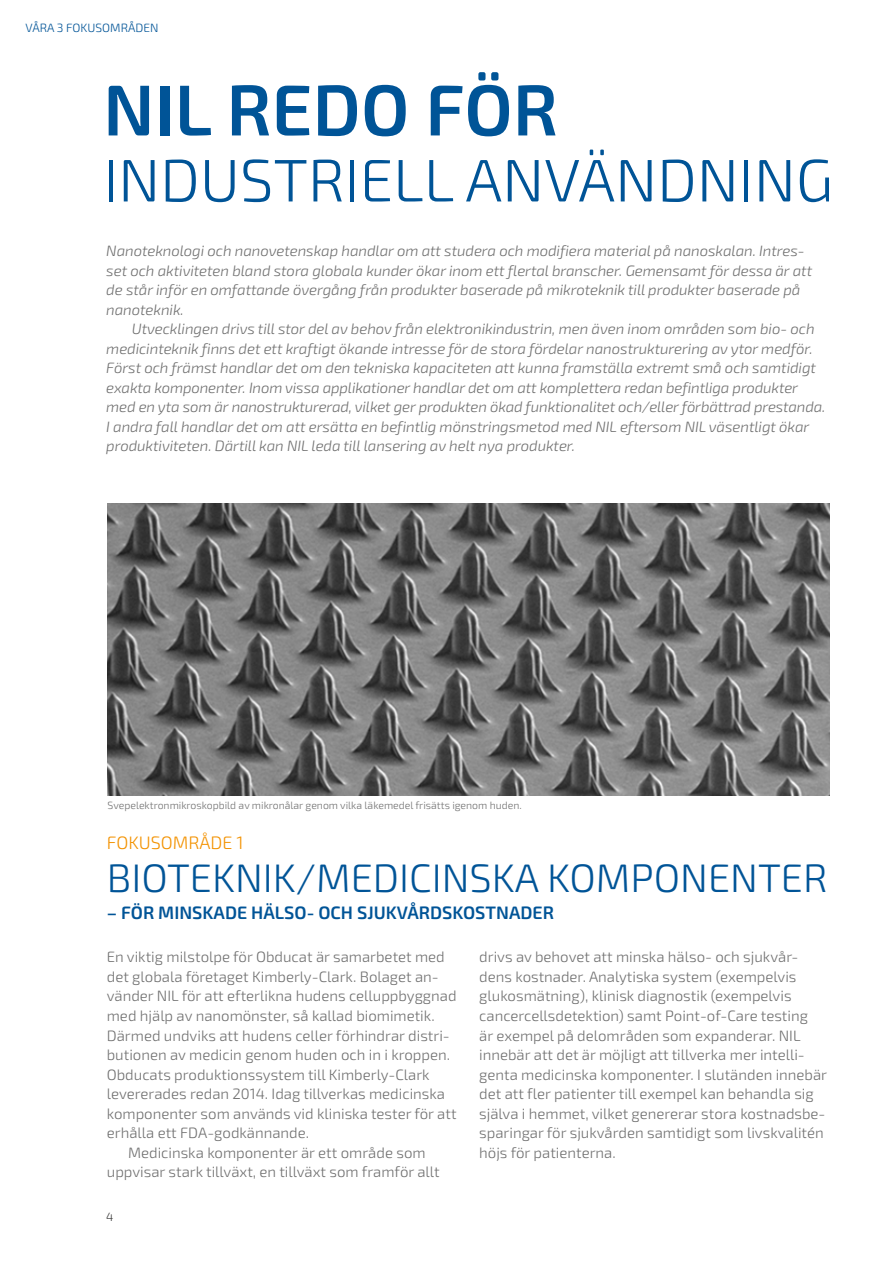
<style>
.page{position:relative;width:893px;height:1263px;background:#fff}
.page>*{position:absolute;margin:0;border:0;box-sizing:border-box;transform-origin:0 0}
.t1{font:600 72px "Exo 2";color:#005497}
.t2{font:300 60px "Exo 2";color:#005497}
.t3{font:300 39.75px "Exo 2";color:#005497}
.t4{font:600 18px "Exo 2";color:#005497}
.t5{font:300 18px "Exo 2";color:#f39200}
.t6{font:300 15px/19.5px "Exo 2";color:#6f6f6f}
.t7{font:italic 300 15px/19.5px "Exo 2";letter-spacing:-.005em;color:#6f6f6f}
.t8{font:300 12px "Exo 2";color:#005497}
.t9{font:300 12px "Exo 2";color:#3c3c3b}
.t10{font:300 10.5px "Exo 2";color:#6f6f6f}
</style>
<div class="page">
<img style="left:108px;top:504px;width:722px;height:292px">
<p class="t8" style="left:26px;top:21px;width:134px">VÅRA 3 FOKUSOMRÅDEN</p>
<h1 class="t1" style="left:103px;top:67px;width:456px">NIL REDO FÖR</h1>
<h2 class="t2" style="left:103px;top:146px;width:732px">INDUSTRIELL ANVÄNDNING</h2>
<p class="t7" style="left:106px;top:241px;width:707px">Nanoteknologi och nanovetenskap handlar om att studera och modifiera material på nanoskalan. Intres&shy;set och aktiviteten bland stora globala kunder ökar inom ett flertal branscher. Gemensamt för dessa är att de står inför en omfattande övergång från produkter baserade på mikroteknik till produkter baserade på nanoteknik.</p>
<p class="t7" style="left:106px;top:319px;width:721px;text-indent:26px">Utvecklingen drivs till stor del av behov från elektronikindustrin, men även inom områden som bio- och medicinteknik finns det ett kraftigt ökande intresse för de stora fördelar nanostrukturering av ytor medför.<br>Först och främst handlar det om den tekniska kapaciteten att kunna framställa extremt små och samtidigt exakta komponenter. Inom vissa applikationer handlar det om att komplettera redan befintliga produkter med en yta som är nanostrukturerad, vilket ger produkten ökad funktionalitet och/eller förbättrad prestanda.<br>I andra fall handlar det om att ersätta en befintlig mönstringsmetod med NIL eftersom NIL väsentligt ökar produktiviteten. Därtill kan NIL leda till lansering av helt nya produkter.</p>
<p class="t10" style="left:108px;top:799px;width:416px">Svepelektronmikroskopbild av mikronålar genom vilka läkemedel frisätts igenom huden.</p>
<p class="t5" style="left:107px;top:832px;width:138px">FOKUSOMRÅDE 1</p>
<h3 class="t3" style="left:107px;top:855px;width:722px">BIOTEKNIK/MEDICINSKA KOMPONENTER</h3>
<p class="t4" style="left:107px;top:902px;width:449px">– FÖR MINSKADE HÄLSO- OCH SJUKVÅRDSKOSTNADER</p>
<p class="t6" style="left:107px;top:948px;width:339px">En viktig milstolpe för Obducat är samarbetet med</p>
<p class="t6" style="left:107px;top:967px;width:333px">det globala företaget Kimberly-Clark. Bolaget an-</p>
<p class="t6" style="left:107px;top:987px;width:351px">vänder NIL för att efterlikna hudens celluppbyggnad</p>
<p class="t6" style="left:107px;top:1006px;width:329px">med hjälp av nanomönster, så kallad biomimetik.</p>
<p class="t6" style="left:107px;top:1026px;width:344px">Därmed undviks att hudens celler förhindrar distri-</p>
<p class="t6" style="left:107px;top:1045px;width:345px">butionen av medicin genom huden och in i kroppen.</p>
<p class="t6" style="left:107px;top:1065px;width:324px">Obducats produktionssystem till Kimberly-Clark</p>
<p class="t6" style="left:107px;top:1084px;width:340px">levererades redan 2014. Idag tillverkas medicinska</p>
<p class="t6" style="left:107px;top:1104px;width:351px">komponenter som används vid kliniska tester för att</p>
<p class="t6" style="left:107px;top:1123px;width:204px">erhålla ett FDA-godkännande.</p>
<p class="t6" style="left:128px;top:1143px;width:299px">Medicinska komponenter är ett område som</p>
<p class="t6" style="left:107px;top:1162px;width:334px">uppvisar stark tillväxt, en tillväxt som framför allt</p>
<p class="t9" style="left:106px;top:1210px;width:9px">4</p>
<p class="t6" style="left:479px;top:948px;width:349px">drivs av behovet att minska hälso- och sjukvår&shy;dens kostnader. Analytiska system (exempelvis glukosmätning), klinisk diagnostik (exempelvis cancercellsdetektion) samt Point-of-Care testing<br>är exempel på delområden som expanderar. NIL innebär att det är möjligt att tillverka mer intelli&shy;genta medicinska komponenter. I slutänden innebär det att fler patienter till exempel kan behandla sig själva i hemmet, vilket genererar stora kostnadsbe&shy;sparingar för sjukvården samtidigt som livskvalitén höjs för patienterna.</p>
</div>
